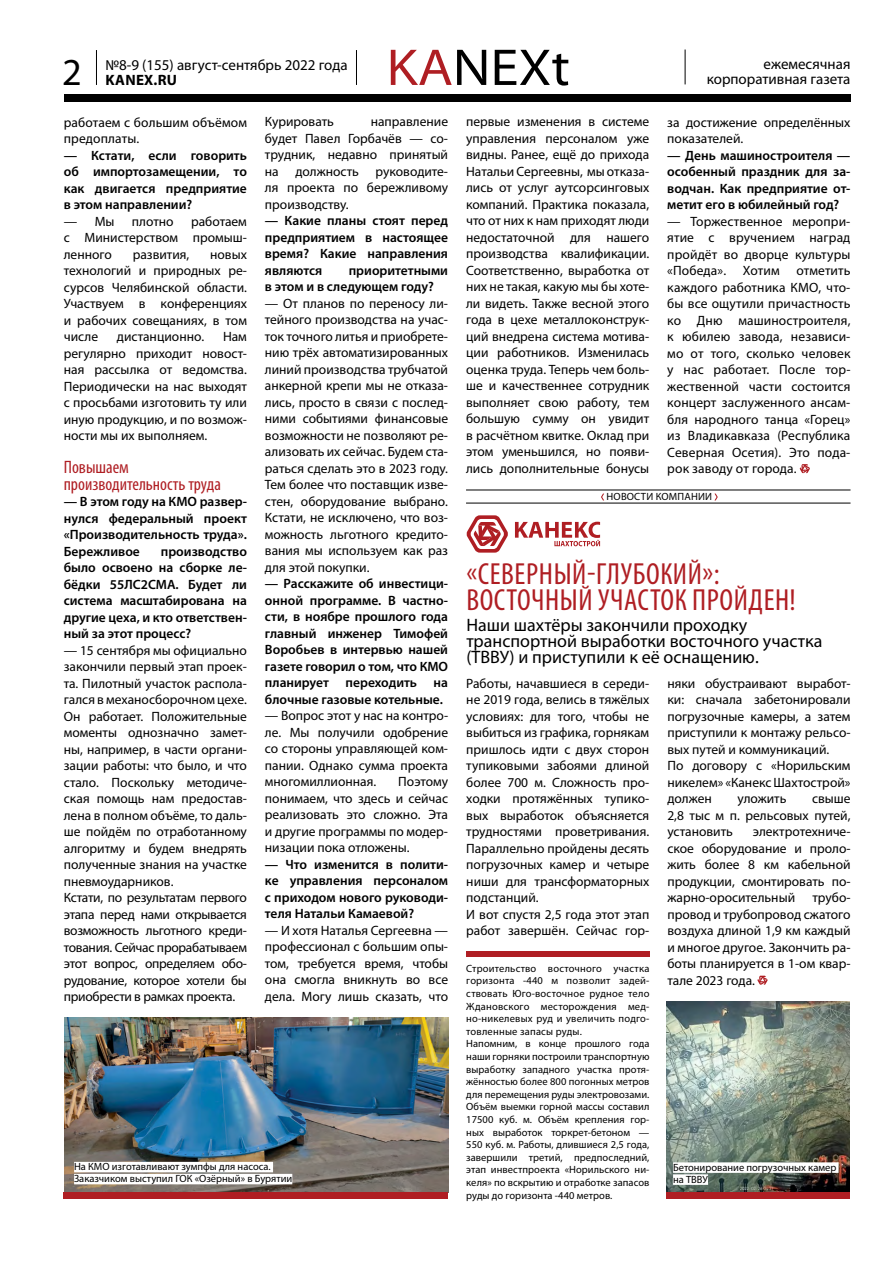
<style>
.page{position:relative;width:893px;height:1263px;background:#fff}
.page>*{position:absolute;margin:0;border:0;box-sizing:border-box;transform-origin:0 0}
.t1{font:semi-expanded 52.2px "Myriad Pro";color:#000}
.t2{font:38.25px "Myriad Pro";color:#000}
.t3{font:condensed 30.6px/26.5px "Myriad Pro";letter-spacing:.02em;color:#af1e23}
.t4{font:18px/16.2px "Myriad Pro";color:#000}
.t5{font:condensed 18px/16.5px "Myriad Pro";color:#af1e23}
.t6{font:15px "Myriad Pro";color:#000}
.t7{font:700 15px "Myriad Pro";letter-spacing:.02em;color:#000}
.t8{font:13.5px/16.5px "Myriad Pro";color:#000;text-align:justify}
.t9{font:600 13.5px/16.5px "Myriad Pro";color:#000;text-align:justify}
.t10{font:10.5px/12.6px "Myriad Pro";letter-spacing:.005em;color:#000}
.s1{color:#af1e23}
</style>
<div class="page">
<div style="left:64px;top:94px;width:786px;height:8px;background:#000"></div>
<hr style="left:685px;top:50px;width:1px;height:34px;background:#000">
<hr style="left:356px;top:50px;width:1px;height:35px;background:#000">
<hr style="left:96px;top:50px;width:1px;height:35px;background:#000">
<img style="left:64px;top:1018px;width:384px;height:174px">
<div style="left:64px;top:1192px;width:384px;height:7px;background:#af1e23"></div>
<div style="left:74px;top:1162px;width:199px;height:10px;background:#fff"></div>
<div style="left:74px;top:1174px;width:218px;height:10px;background:#fff"></div>
<div style="left:466px;top:952px;width:183px;height:5px;background:#af1e23"></div>
<img style="left:666px;top:1002px;width:184px;height:190px">
<div style="left:666px;top:1192px;width:184px;height:7px;background:#af1e23"></div>
<div style="left:673px;top:1162px;width:166px;height:11px;background:#fff"></div>
<div style="left:673px;top:1174px;width:35px;height:11px;background:#fff"></div>
<svg style="left:466px;top:515px;width:42px;height:38px"></svg>
<svg style="left:515px;top:522px;width:85px;height:24px"></svg>
<svg style="left:757px;top:976px;width:10px;height:9px"></svg>
<svg style="left:601px;top:494px;width:3px;height:6px"></svg>
<svg style="left:714px;top:494px;width:4px;height:6px"></svg>
<hr style="left:466px;top:490px;width:384px;height:1px;background:#000">
<hr style="left:466px;top:503px;width:384px;height:1px;background:#000">
<svg style="left:800px;top:464px;width:10px;height:9px"></svg>
<h2 class="t2" style="left:62px;top:49px;width:21px">2</h2>
<p class="t6" style="left:105px;top:55px;width:244px">№8-9 (155) август-сентябрь 2022 года</p>
<p class="t7" style="left:105px;top:70px;width:73px">KANEX.RU</p>
<h1 class="t1" style="left:387px;top:35px;width:185px"><span class="s1">KA</span>NEXt</h1>
<p class="t6" style="left:764px;top:55px;width:88px">ежемесячная</p>
<p class="t6" style="left:707px;top:70px;width:145px">корпоративная газета</p>
<p class="t8" style="left:64px;top:114px;width:185px">работаем с большим объёмом предоплаты.</p>
<p class="t9" style="left:64px;top:146px;width:185px">— Кстати, если говорить об импортозамещении, то как двигается предприятие в этом направлении?</p>
<p class="t8" style="left:64px;top:213px;width:52px">— Мы</p>
<p class="t8" style="left:132px;top:213px;width:43px">плотно</p>
<p class="t8" style="left:64px;top:213px;width:185px;text-indent:127px">работаем с Министерством промыш&shy;ленного</p>
<p class="t8" style="left:64px;top:246px;width:185px;text-indent:146px">новых технологий и природных ре&shy;сурсов Челябинской области.<br>Участвуем в конференциях и рабочих совещаниях, в том числе</p>
<p class="t8" style="left:133px;top:246px;width:58px">развития,</p>
<p class="t8" style="left:64px;top:328px;width:185px;text-indent:159px">Нам регулярно приходит новост&shy;ная рассылка от ведомства.<br>Периодически на нас выходят с просьбами изготовить ту или иную продукцию, и по возмож&shy;ности мы их выполняем.</p>
<h3 class="t5" style="left:64px;top:459px;width:159px">Повышаем производительность труда</h3>
<p class="t9" style="left:64px;top:493px;width:185px">— В этом году на КМО развер&shy;нулся федеральный проект «Производительность труда».<br>Бережливое</p>
<p class="t8" style="left:117px;top:328px;width:89px">дистанционно.</p>
<p class="t9" style="left:64px;top:542px;width:185px;text-indent:97px">производство было освоено на сборке ле&shy;бёдки 55ЛС2СМА. Будет ли система масштабирована на другие цеха, и кто ответствен&shy;ный за этот процесс?</p>
<p class="t8" style="left:64px;top:642px;width:185px;text-align:left">— 15 сентября мы официально закончили первый этап проек&shy;та. Пилотный участок распола&shy;гался в механосборочном цехе.<br>Он работает. Положительные моменты однозначно замет&shy;ны, например, в части органи&shy;зации работы: что было, и что стало. Поскольку методиче&shy;ская помощь нам предостав&shy;лена в полном объёме, то даль&shy;ше пойдём по отработанному алгоритму и будем внедрять полученные знания на участке пневмоударников.<br>Кстати, по результатам первого этапа перед нами открывается возможность льготного креди&shy;тования. Сейчас прорабатываем этот вопрос, определяем обо&shy;рудование, которое хотели бы приобрести в рамках проекта.</p>
<p class="t8" style="left:265px;top:113px;width:71px">Курировать</p>
<p class="t8" style="left:265px;top:113px;width:185px;text-indent:106px">направление будет Павел Горбачёв — со&shy;трудник, недавно принятый на должность руководите&shy;ля проекта по бережливому производству.</p>
<p class="t9" style="left:265px;top:212px;width:185px">— Какие планы стоят перед предприятием в настоящее время? Какие направления являются</p>
<p class="t9" style="left:265px;top:262px;width:185px;text-indent:84px">приоритетными в этом и в следующем году?</p>
<p class="t8" style="left:265px;top:295px;width:185px">— От планов по переносу ли&shy;тейного производства на учас&shy;ток точного литья и приобрете&shy;нию трёх автоматизированных линий производства трубчатой анкерной крепи мы не отказа&shy;лись, просто в связи с послед&shy;ними событиями финансовые возможности не позволяют ре&shy;ализовать их сейчас. Будем ста&shy;раться сделать это в 2023 году.<br>Тем более что поставщик изве&shy;стен, оборудование выбрано.<br>Кстати, не исключено, что воз&shy;можность льготного кредито&shy;вания мы используем как раз для этой покупки.</p>
<p class="t9" style="left:265px;top:575px;width:185px">— Расскажите об инвестици&shy;онной программе. В частно&shy;сти, в ноябре прошлого года главный инженер Тимофей Воробьев в интервью нашей газете говорил о том, что КМО планирует переходить на блочные газовые котельные.</p>
<p class="t8" style="left:265px;top:707px;width:185px">— Вопрос этот у нас на контро&shy;ле. Мы получили одобрение со стороны управляющей ком&shy;пании. Однако сумма проекта многомиллионная.</p>
<p class="t8" style="left:265px;top:773px;width:185px;text-indent:133px">Поэтому понимаем, что здесь и сейчас реализовать это сложно. Эта и другие программы по модер&shy;низации пока отложены.</p>
<p class="t9" style="left:265px;top:856px;width:185px">— Что изменится в полити&shy;ке управления персоналом с приходом нового руководи&shy;теля Натальи Камаевой?</p>
<p class="t8" style="left:265px;top:922px;width:185px">— И хотя Наталья Сергеевна — профессионал с большим опы&shy;том, требуется время, чтобы она смогла вникнуть во все дела. Могу лишь сказать, что</p>
<p class="t10" style="left:74px;top:1160px;width:220px;line-height:12px">На КМО изготавливают зумпфы для насоса.<br>Заказчиком выступил ГОК «Озёрный» в Бурятии</p>
<p class="t8" style="left:466px;top:113px;width:185px">первые изменения в системе управления персоналом уже видны. Ранее, ещё до прихода Натальи Сергеевны, мы отказа&shy;лись от услуг аутсорсинговых компаний. Практика показала, что от них к нам приходят люди недостаточной для нашего производства квалификации.<br>Соответственно, выработка от них не такая, какую мы бы хоте&shy;ли видеть. Также весной этого года в цехе металлоконструк&shy;ций внедрена система мотива&shy;ции работников. Изменилась оценка труда. Теперь чем боль&shy;ше и качественнее сотрудник выполняет свою работу, тем большую сумму он увидит в расчётном квитке. Оклад при этом уменьшился, но появи&shy;лись дополнительные бонусы</p>
<p class="t8" style="left:667px;top:114px;width:185px">за достижение определённых показателей.</p>
<p class="t9" style="left:667px;top:146px;width:185px">— День машиностроителя — особенный праздник для за&shy;водчан. Как предприятие от&shy;метит его в юбилейный год?</p>
<p class="t8" style="left:667px;top:213px;width:185px">— Торжественное меропри&shy;ятие с вручением наград пройдёт во дворце культуры «Победа». Хотим отметить каждого работника КМО, что&shy;бы все ощутили причастность ко Дню машиностроителя, к юбилею завода, независи&shy;мо от того, сколько человек у нас работает. После тор&shy;жественной части состоится концерт заслуженного ансам&shy;бля народного танца «Горец» из Владикавказа (Республика Северная Осетия). Это пода&shy;рок заводу от города.</p>
<p class="t10" style="left:607px;top:490px;width:107px">НОВОСТИ КОМПАНИИ</p>
<h3 class="t3" style="left:466px;top:560px;width:331px">«СЕВЕРНЫЙ-ГЛУБОКИЙ»:<br>ВОСТОЧНЫЙ УЧАСТОК ПРОЙДЕН!</h3>
<h3 class="t4" style="left:466px;top:617px;width:358px">Наши шахтёры закончили проходку транспортной выработки восточного участка (ТВВУ) и приступили к её оснащению.</h3>
<p class="t8" style="left:466px;top:675px;width:184px;text-align:left">Работы, начавшиеся в середи&shy;не 2019 года, велись в тяжёлых условиях: для того, чтобы не выбиться из графика, горнякам пришлось идти с двух сторон тупиковыми забоями длиной более 700 м. Сложность про&shy;ходки протяжённых тупико&shy;вых выработок объясняется трудностями проветривания.<br>Параллельно пройдены десять погрузочных камер и четыре ниши для трансформаторных подстанций.<br>И вот спустя 2,5 года этот этап работ завершён. Сейчас гор-</p>
<p class="t8" style="left:667px;top:675px;width:185px;text-align:left">няки обустраивают выработ&shy;ки: сначала забетонировали погрузочные камеры, а затем приступили к монтажу рельсо&shy;вых путей и коммуникаций.<br>По договору с «Норильским никелем» «Канекс Шахтострой» должен</p>
<p class="t8" style="left:667px;top:790px;width:185px;text-indent:145px">свыше 2,8 тыс м п. рельсовых путей, установить</p>
<p class="t8" style="left:737px;top:790px;width:51px">уложить</p>
<p class="t8" style="left:667px;top:823px;width:185px;text-indent:85px">электротехниче&shy;ское оборудование и проло&shy;жить более 8 км кабельной продукции, смонтировать по&shy;жарно-оросительный</p>
<p class="t8" style="left:667px;top:889px;width:185px;text-indent:145px">трубо&shy;провод и трубопровод сжатого воздуха длиной 1,9 км каждый и многое другое. Закончить ра&shy;боты планируется в 1-ом квар&shy;тале 2023 года.</p>
<p class="t10" style="left:466px;top:962px;width:185px">Строительство восточного участка горизонта -440 м позволит задей&shy;ствовать Юго-восточное рудное тело Ждановского месторождения мед&shy;но-никелевых руд и увеличить подго&shy;товленные запасы руды.<br>Напомним, в конце прошлого года наши горняки построили транспортную выработку западного участка протя&shy;жённостью более 800 погонных метров для перемещения руды электровозами.<br>Объём выемки горной массы составил 17500 куб. м. Объём крепления гор&shy;ных выработок торкрет-бетоном — 550 куб. м. Работы, длившиеся 2,5 года, завершили третий, предпоследний, этап инвестпроекта «Норильского ни&shy;келя» по вскрытию и отработке запасов руды до горизонта -440 метров.</p>
<p class="t10" style="left:673px;top:1161px;width:165px;line-height:12px">Бетонирование погрузочных камер на ТВВУ</p>
</div>
